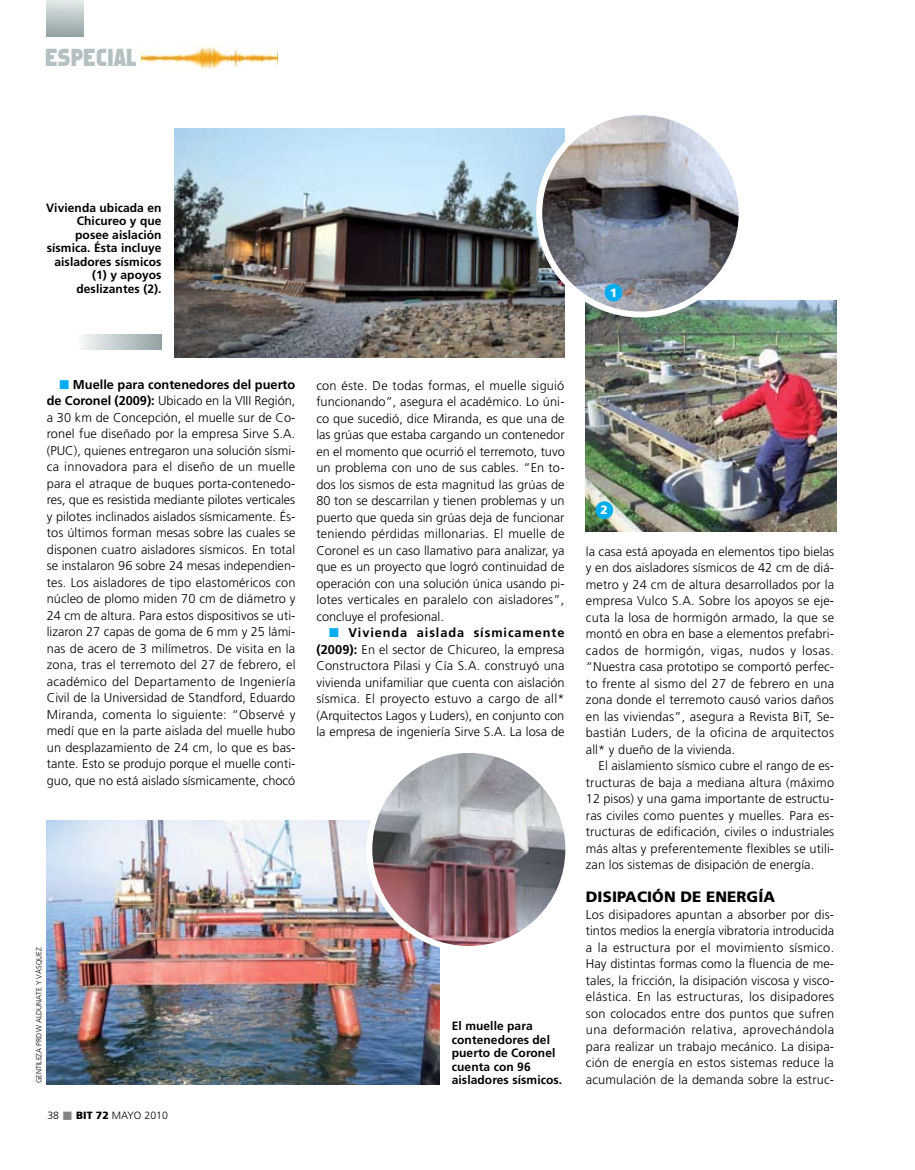
<style>
.page{position:relative;width:915px;height:1170px;background:#fff}
.page>*{position:absolute;margin:0;border:0;box-sizing:border-box;transform-origin:0 0}
.t1{font:22.5px "Faktos";letter-spacing:.02em;color:#b4c0c1}
.t2{font:900 15px "Frutiger";letter-spacing:.005em;color:#000}
.t3{font:300 12.75px/16.5px "Frutiger";letter-spacing:.005em;color:#000;text-align:justify}
.t4{font:700 12px/13.5px "Frutiger";letter-spacing:.005em;color:#000;text-align:right}
.t5{font:900 12px "Frutiger";color:#fff}
.t6{font:300 10.5px "Frutiger";letter-spacing:.005em;color:#000}
.t7{font:300 7.5px "Frutiger";letter-spacing:.005em;color:#000}
.s1{color:#00adef}
.s2{font-weight:700}
.s3{color:#808284}
.s4{font-weight:900}
</style>
<div class="page">
<div style="left:47px;top:0;width:36px;height:36px;background:linear-gradient(to bottom,#e3e9ea,#95a4a6)"></div>
<img style="left:585px;top:300px;width:251px;height:231px">
<img style="left:174px;top:129px;width:390px;height:228px">
<img style="left:539px;top:112px;width:202px;height:202px;border-radius:50%">
<div style="left:536px;top:109px;width:208px;height:208px;border:6px solid #fff;border-radius:50%"></div>
<svg style="left:83px;top:334px;width:78px;height:15px"></svg>
<div style="left:595px;top:501px;width:18px;height:18px;background:#00adef;border-radius:50%"></div>
<div style="left:604px;top:284px;width:18px;height:17px;background:#00adef;border-radius:50%"></div>
<img style="left:47px;top:820px;width:392px;height:264px">
<img style="left:369px;top:750px;width:199px;height:198px;border-radius:50%">
<div style="left:366px;top:747px;width:205px;height:204px;border:6px solid #fff;border-radius:50%"></div>
<img style="left:142px;top:45px;width:135px;height:25px">
<h1 class="t1" style="left:45px;top:44px;width:93px">ESPECIAL</h1>
<p class="t4" style="left:46px;top:201px;width:117px">Vivienda ubicada en<br>Chicureo y que posee aislación sísmica. Ésta incluye aisladores sísmicos (1) y apoyos deslizantes (2).</p>
<p class="t5" style="left:609px;top:285px;width:9px">1</p>
<p class="t3" style="left:47px;top:376px;width:250px;text-indent:13px"><span class="s1">■</span> <span class="s2">M uelle para contenedores del puerto de Coronel (2009):</span> Ubicado en la VIII Región, a 30 km de Concepción, el muelle sur de Co&shy;ronel fue diseñado por la empresa Sirve S.A. (PUC), quienes entregaron una solución sísmi&shy;ca innovadora para el diseño de un muelle para el atraque de buques porta-contenedo&shy;res, que es resistida mediante pilotes verticales y pilotes inclinados aislados sísmicamente. És&shy;tos últimos forman mesas sobre las cuales se disponen cuatro aisladores sísmicos. En total se instalaron 96 sobre 24 mesas independien&shy;tes. Los aisladores de tipo elastoméricos con núcleo de plomo miden 70 cm de diámetro y 24 cm de altura. Para estos dispositivos se uti&shy;lizaron 27 capas de goma de 6 mm y 25 lámi&shy;nas de acero de 3 milímetros. De visita en la zona, tras el terremoto del 27 de febrero, el académico del Departamento de Ingeniería Civil de la Universidad de Standford, Eduardo M iranda, comenta lo siguiente: “Observé y medí que en la parte aislada del muelle hubo un desplazamiento de 24 cm, lo que es bas&shy;tante. Esto se produjo porque el muelle conti&shy;guo, que no está aislado sísmicamente, chocó</p>
<p class="t3" style="left:316px;top:377px;width:250px">con éste. De todas formas, el muelle siguió funcionando”, asegura el académico. Lo úni&shy;co que sucedió, dice M iranda, es que una de las grúas que estaba cargando un contenedor en el momento que ocurrió el terremoto, tuvo un problema con uno de sus cables. “En to&shy;dos los sismos de esta magnitud las grúas de 80 ton se descarrilan y tienen problemas y un puerto que queda sin grúas deja de funcionar teniendo pérdidas millonarias. El muelle de Coronel es un caso llamativo para analizar, ya que es un proyecto que logró continuidad de operación con una solución única usando pi&shy;lotes verticales en paralelo con aisladores”, concluye el profesional.</p>
<p class="t3" style="left:316px;top:624px;width:250px;text-indent:13px"><span class="s1">■</span> <span class="s2">Vivienda aislada sísmicamente (2009):</span> En el sector de Chicureo, la empresa Constructora Pilasi y Cía S.A. construyó una vivienda unifamiliar que cuenta con aislación sísmica. El proyecto estuvo a cargo de all* (Arquitectos Lagos y Luders), en conjunto con la empresa de ingeniería Sirve S.A. La losa de</p>
<p class="t7" style="left:34px;top:1083px;width:137px;rotate:-90deg">GENTILEZA prdw aldu nate y vásquez</p>
<p class="t6" style="left:47px;top:1109px;width:122px">38 <span class="s3">■</span> <span class="s4">BIT 72</span> mayo 2010</p>
<p class="t4" style="left:451px;top:1019px;width:105px;text-align:left">El muelle para contenedores del puerto de Coronel cuenta con 96</p>
<p class="t4" style="left:451px;top:1073px;width:112px">aisladores sísmicos.</p>
<p class="t5" style="left:600px;top:503px;width:9px">2</p>
<p class="t3" style="left:585px;top:543px;width:250px">la casa está apoyada en elementos tipo bielas y en dos aisladores sísmicos de 42 cm de diá&shy;metro y 24 cm de altura desarrollados por la empresa Vulco S.A. Sobre los apoyos se eje&shy;cuta la losa de hormigón armado, la que se montó en obra en base a elementos prefabri&shy;cados de hormigón, vigas, nudos y losas. “Nuestra casa prototipo se comportó perfec&shy;to frente al sismo del 27 de febrero en una zona donde el terremoto causó varios daños en las viviendas”, asegura a Revista BiT, Se&shy;bastián Luders, de la oficina de arquitectos all* y dueño de la vivienda.</p>
<p class="t3" style="left:585px;top:757px;width:250px;text-indent:13px">El aislamiento sísmico cubre el rango de es&shy;tructuras de baja a mediana altura (máximo 12 pisos) y una gama importante de estructu&shy;ras civiles como puentes y muelles. Para es&shy;tructuras de edificación, civiles o industriales más altas y preferentemente flexibles se utili&shy;zan los sistemas de disipación de energía.</p>
<p class="t2" style="left:585px;top:887px;width:190px">DISIPACIÓN DE ENERGÍA</p>
<p class="t3" style="left:585px;top:906px;width:250px">Los disipadores apuntan a absorber por dis&shy;tintos medios la energía vibratoria introducida a la estructura por el movimiento sísmico.<br>Hay distintas formas como la fluencia de me&shy;tales, la fricción, la disipación viscosa y visco&shy;elástica. En las estructuras, los disipadores son colocados entre dos puntos que sufren una deformación relativa, aprovechándola para realizar un trabajo mecánico. La disipa&shy;ción de energía en estos sistemas reduce la acumulación de la demanda sobre la estruc-</p>
</div>
